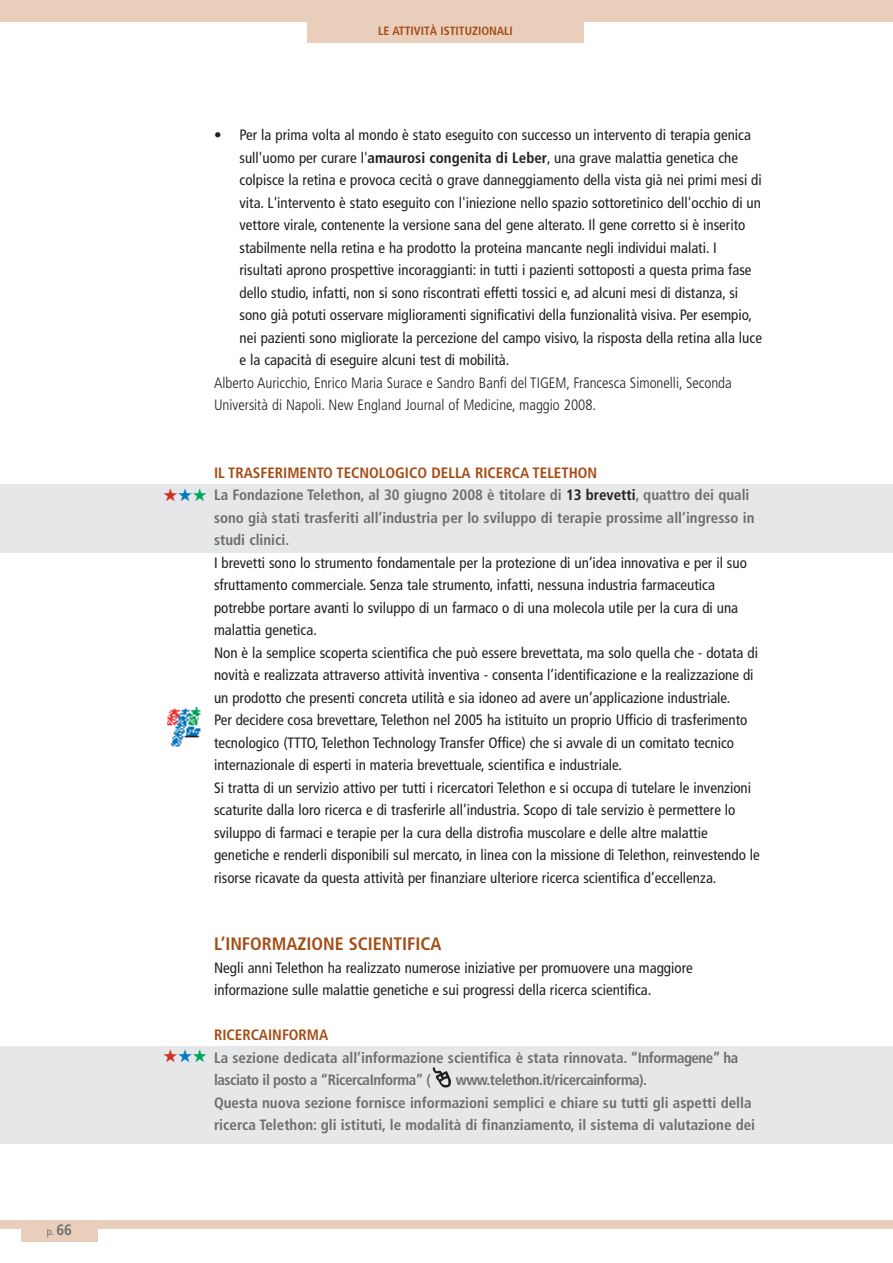
<style>
.page{position:relative;width:893px;height:1263px;background:#fff}
.page>*{position:absolute;margin:0;border:0;box-sizing:border-box;transform-origin:0 0}
.t1{font:700 condensed 18px "Frutiger";color:#a54c15}
.t2{font:18px "Zapf Dingbats ITC";color:#d52d21}
.t3{font:condensed 15px/22.5px "Frutiger";color:#231f20}
.t4{font:700 condensed 15px/22.5px "Frutiger";color:#6d6e70}
.t5{font:300 condensed 15px/22.5px "Frutiger";color:#231f20}
.t6{font:700 condensed 15px "Frutiger";color:#a54c15}
.t7{font:700 condensed 12px "Frutiger";color:#a54c15}
.t8{font:condensed 10.5px "Frutiger";color:#6d6e70}
.s1{font-weight:700;font-size:15px}
.s2{font-weight:700}
.s3{color:#a54c15}
.s4{color:#231f20}
.s5{color:#007bc3}
.s6{color:#00a65e}
</style>
<div class="page">
<div style="left:0;top:485px;width:892px;height:68px;background:#e6e7e8"></div>
<div style="left:0;top:1046px;width:892px;height:98px;background:#e6e7e8"></div>
<svg style="left:433px;top:1067px;width:18px;height:20px"></svg>
<div style="left:0;top:0;width:892px;height:21px;background:#e8cebb"></div>
<div style="left:307px;top:0;width:276px;height:43px;background:#e8cebb"></div>
<div style="left:0;top:1220px;width:892px;height:9px;background:#e8cebb"></div>
<div style="left:21px;top:1223px;width:77px;height:18px;background:#e8cebb"></div>
<img style="left:167px;top:707px;width:34px;height:40px">
<p class="t8" style="left:47px;top:1227px;width:27px">p. <span class="s1">66</span></p>
<p class="t7" style="left:378px;top:26px;width:136px">LE ATTIVITÀ ISTITUZIONALI</p>
<p class="t3" style="left:240px;top:125px;width:524px;text-indent:-26px">• Per la prima volta al mondo è stato eseguito con successo un intervento di terapia genica sull'uomo per curare l'<span class="s2">amaurosi congenita di Leber</span>, una grave malattia genetica che colpisce la retina e provoca cecità o grave danneggiamento della vista già nei primi mesi di vita. L'intervento è stato eseguito con l'iniezione nello spazio sottoretinico dell'occhio di un vettore virale, contenente la versione sana del gene alterato. Il gene corretto si è inserito stabilmente nella retina e ha prodotto la proteina mancante negli individui malati. I risultati aprono prospettive incoraggianti: in tutti i pazienti sottoposti a questa prima fase dello studio, infatti, non si sono riscontrati effetti tossici e, ad alcuni mesi di distanza, si sono già potuti osservare miglioramenti significativi della funzionalità visiva. Per esempio, nei pazienti sono migliorate la percezione del campo visivo, la risposta della retina alla luce e la capacità di eseguire alcuni test di mobilità.</p>
<p class="t5" style="left:214px;top:373px;width:519px">Alberto Auricchio, Enrico Maria Surace e Sandro Banfi del TIGEM, Francesca Simonelli, Seconda<br>Università di Napoli. New England Journal of Medicine, maggio 2008.</p>
<p class="t4" style="left:214px;top:463px;width:542px"><span class="s3">IL TRASFERIMENTO TECNOLOGICO DELLA RICERCA TELETHON<br></span>La Fondazione Telethon, al 30 giugno 2008 è titolare di <span class="s4">13 brevetti</span>, quattro dei quali sono già stati trasferiti all’industria per lo sviluppo di terapie prossime all’ingresso in studi clinici.</p>
<p class="t3" style="left:214px;top:553px;width:547px">I brevetti sono lo strumento fondamentale per la protezione di un’idea innovativa e per il suo sfruttamento commerciale. Senza tale strumento, infatti, nessuna industria farmaceutica potrebbe portare avanti lo sviluppo di un farmaco o di una molecola utile per la cura di una malattia genetica.<br>Non è la semplice scoperta scientifica che può essere brevettata, ma solo quella che - dotata di novità e realizzata attraverso attività inventiva - consenta l’identificazione e la realizzazione di un prodotto che presenti concreta utilità e sia idoneo ad avere un’applicazione industriale.<br>Per decidere cosa brevettare, Telethon nel 2005 ha istituito un proprio Ufficio di trasferimento tecnologico (TTTO, Telethon Technology Transfer Office) che si avvale di un comitato tecnico internazionale di esperti in materia brevettuale, scientifica e industriale.<br>Si tratta di un servizio attivo per tutti i ricercatori Telethon e si occupa di tutelare le invenzioni scaturite dalla loro ricerca e di trasferirle all’industria. Scopo di tale servizio è permettere lo sviluppo di farmaci e terapie per la cura della distrofia muscolare e delle altre malattie genetiche e renderli disponibili sul mercato, in linea con la missione di Telethon, reinvestendo le risorse ricavate da questa attività per finanziare ulteriore ricerca scientifica d’eccellenza.</p>
<p class="t2" style="left:163px;top:488px;width:46px">★<span class="s5">★</span><span class="s6">★</span></p>
<p class="t2" style="left:163px;top:1049px;width:46px">★<span class="s5">★</span><span class="s6">★</span></p>
<p class="t1" style="left:214px;top:937px;width:229px">L’INFORMAZIONE SCIENTIFICA</p>
<p class="t3" style="left:214px;top:957px;width:480px">Negli anni Telethon ha realizzato numerose iniziative per promuovere una maggiore informazione sulle malattie genetiche e sui progressi della ricerca scientifica.</p>
<p class="t6" style="left:214px;top:1029px;width:116px">RICERCAINFORMA</p>
<p class="t4" style="left:214px;top:1047px;width:526px">La sezione dedicata all’informazione scientifica è stata rinnovata. “Informagene” ha lasciato il posto a “RicercaInforma” (</p>
<p class="t4" style="left:214px;top:1070px;width:543px;text-indent:242px">www.telethon.it/ricercainforma).<br>Questa nuova sezione fornisce informazioni semplici e chiare su tutti gli aspetti della ricerca Telethon: gli istituti, le modalità di finanziamento, il sistema di valutazione dei</p>
</div>
